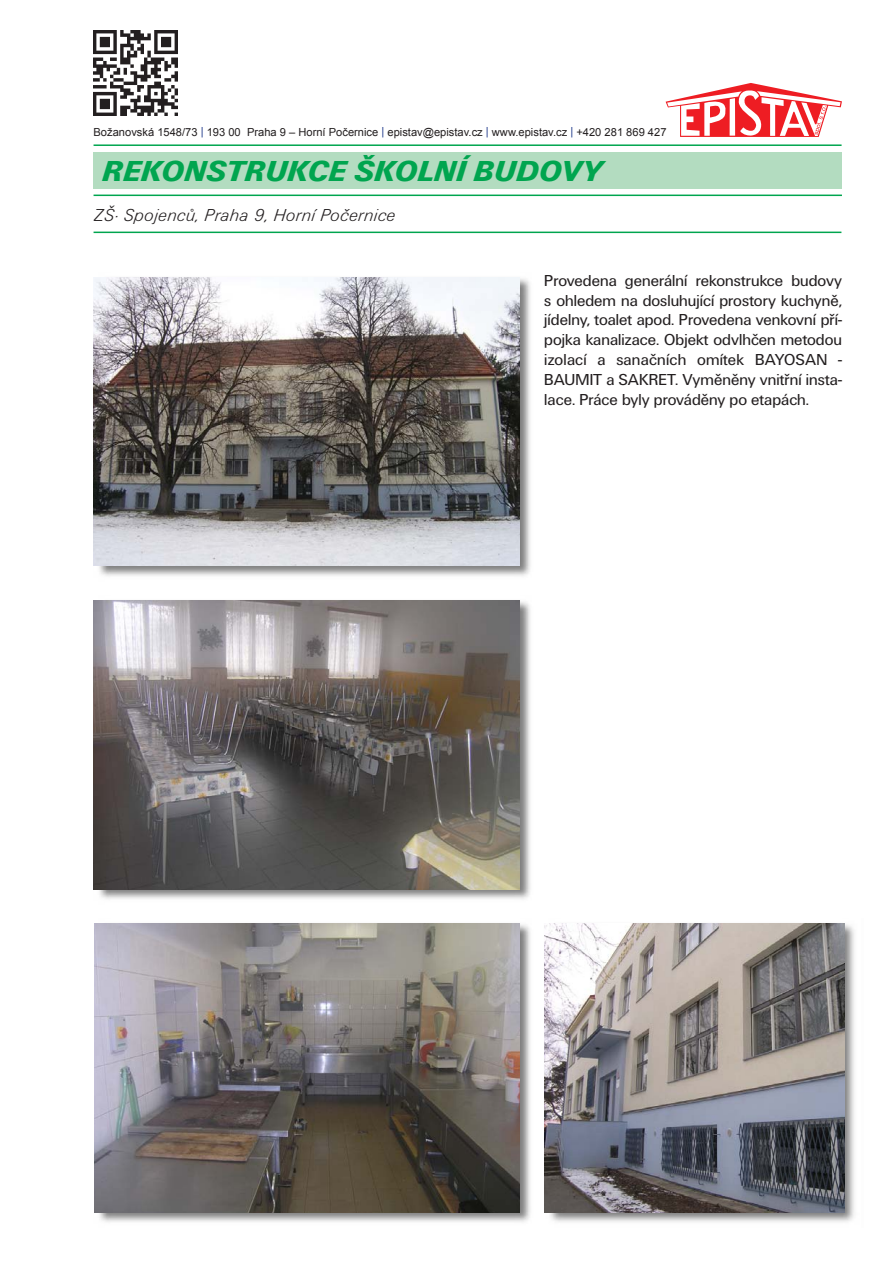
<style>
.page{position:relative;width:893px;height:1263px;background:#fff}
.page>*{position:absolute;margin:0;border:0;box-sizing:border-box;transform-origin:0 0}
.t1{font:30px "U001 TOT Blac Ital";color:#00a54f}
.t2{font:18px "U001 TOT Ligh Ital";letter-spacing:.01em;color:#231f20}
.t3{font:16.5px/19.8px "U001 DOT";letter-spacing:.005em;color:#231f20;text-align:justify}
.t4{font:11.1px "Arial";color:#231f20}
.s1{color:#253f8e}
</style>
<div class="page">
<div style="left:94px;top:152px;width:748px;height:37px;background:#b3dcc0"></div>
<img style="left:99px;top:278px;width:432px;height:298px">
<img style="left:94px;top:277px;width:426px;height:289px">
<img style="left:94px;top:601px;width:437px;height:298px">
<img style="left:94px;top:600px;width:426px;height:289px">
<img style="left:94px;top:923px;width:437px;height:299px">
<img style="left:95px;top:923px;width:425px;height:289px">
<img style="left:544px;top:923px;width:310px;height:299px">
<img style="left:544px;top:923px;width:300px;height:289px">
<hr style="left:94px;top:144px;width:748px;height:2px;background:#00a54f">
<hr style="left:94px;top:232px;width:747px;height:1px;background:#00a54f">
<hr style="left:94px;top:195px;width:748px;height:1px;background:#00a54f">
<img style="left:94px;top:31px;width:84px;height:84px">
<svg style="left:666px;top:83px;width:176px;height:54px"></svg>
<p class="t4" style="left:94px;top:125px;width:574px">Božanovská 1548/73 <span class="s1">|</span> 193 00 Praha 9 – Horní Počernice <span class="s1">|</span> epistav@epistav.cz <span class="s1">|</span> www.epistav.cz <span class="s1">|</span> +420 281 869 427</p>
<h1 class="t1" style="left:102px;top:154px;width:502px">REKONSTRUKCE ŠKOLNÍ BUDOVY</h1>
<p class="t2" style="left:94px;top:205px;width:304px">ZŠ· Spojenců, Praha 9, Horní Počernice</p>
<p class="t3" style="left:544px;top:271px;width:299px">Provedena generální rekonstrukce budovy s ohledem na dosluhující prostory kuchyně, jídelny, toalet apod. Provedena venkovní pří&shy;pojka kanalizace. Objekt odvlhčen metodou izolací a sanačních omítek BAYOSAN - BAUMIT a SAKRET. Vyměněny vnitřní insta&shy;lace. Práce byly prováděny po etapách.</p>
</div>
